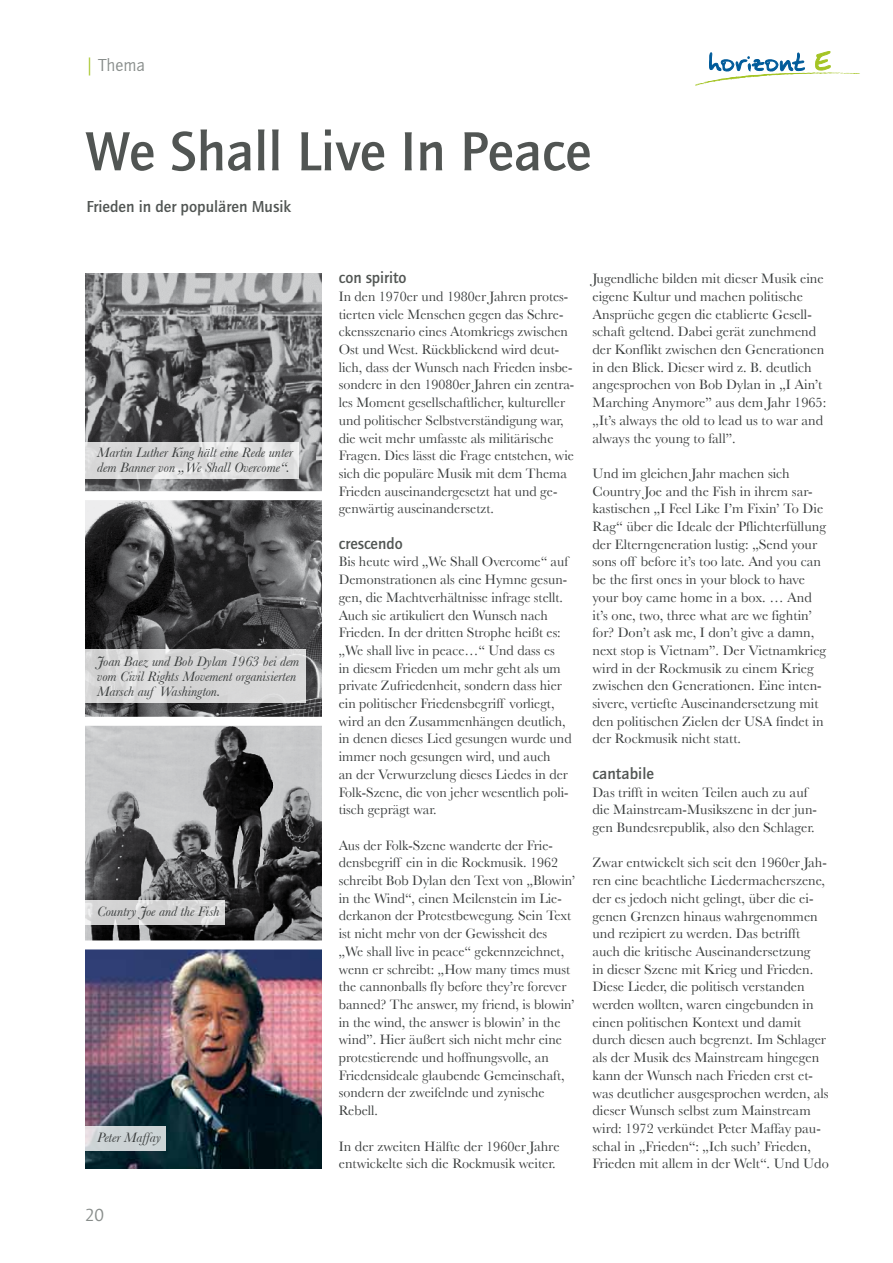
<style>
.page{position:relative;width:893px;height:1263px;background:#fff}
.page>*{position:absolute;margin:0;border:0;box-sizing:border-box;transform-origin:0 0}
.t1{font:500 57px "Quay Sans";color:#515553}
.t2{font:18px "Quay Sans";color:#888d8b}
.t3{font:500 16.5px "Quay Sans";color:#515553}
.t4{font:14.25px/17.7px "Baskerville";color:#383b3b}
.t5{font:italic 14.25px/15px "Baskerville";color:#383b3b}
.s1{color:#a4c424}
</style>
<div class="page">
<svg style="left:709px;top:52px;width:96px;height:13px"></svg>
<svg style="left:815px;top:51px;width:16px;height:14px"></svg>
<img style="left:695px;top:65px;width:165px;height:21px">
<img style="left:85px;top:274px;width:237px;height:217px">
<svg style="left:85px;top:500px;width:237px;height:217px"></svg>
<img style="left:85px;top:726px;width:237px;height:214px">
<img style="left:85px;top:949px;width:237px;height:219px">
<svg style="left:85px;top:442px;width:214px;height:37px;fill:#d9d9da"></svg>
<div style="left:84px;top:649px;width:222px;height:54px;background:#d6d6d6"></div>
<svg style="left:85px;top:901px;width:140px;height:24px;fill:#d2d2d2"></svg>
<svg style="left:85px;top:1126px;width:81px;height:25px;fill:#cdd4d6"></svg>
<p class="t2" style="left:85px;top:55px;width:61px"><span class="s1">|</span> Thema</p>
<h1 class="t1" style="left:85px;top:119px;width:508px">We Shall Live In Peace</h1>
<p class="t3" style="left:86px;top:198px;width:206px">Frieden in der populären Musik</p>
<p class="t5" style="left:97px;top:444px;width:197px">Martin Luther King hält eine Rede unter dem Banner von „We Shall Overcome“.</p>
<p class="t5" style="left:97px;top:653px;width:204px">Joan Baez und Bob Dylan 1963 bei dem vom Civil Rights Movement organisierten<br>Marsch auf Washington.</p>
<p class="t5" style="left:97px;top:904px;width:124px">Country Joe and the Fish</p>
<p class="t5" style="left:97px;top:1130px;width:65px">Peter Maffay</p>
<p class="t2" style="left:85px;top:1205px;width:21px">20</p>
<p class="t3" style="left:339px;top:268px;width:69px">con spirito</p>
<p class="t4" style="left:339px;top:287px;width:237px">In den 1970er und 1980er Jahren protes&shy;tierten viele Menschen gegen das Schre&shy;ckensszenario eines Atomkriegs zwischen Ost und West. Rückblickend wird deut&shy;lich, dass der Wunsch nach Frieden insbe&shy;sondere in den 19080er Jahren ein zentra&shy;les Moment gesellschaftlicher, kultureller und politischer Selbstverständigung war, die weit mehr umfasste als militärische Fragen. Dies lässt die Frage entstehen, wie sich die populäre Musik mit dem Thema Frieden auseinandergesetzt hat und ge&shy;genwärtig auseinandersetzt.</p>
<p class="t3" style="left:339px;top:534px;width:65px">crescendo</p>
<p class="t4" style="left:339px;top:553px;width:234px">Bis heute wird „We Shall Overcome“ auf Demonstrationen als eine Hymne gesun&shy;gen, die Machtverhältnisse infrage stellt.<br>Auch sie artikuliert den Wunsch nach Frieden. In der dritten Strophe heißt es: „We shall live in peace…“ Und dass es<br>in diesem Frieden um mehr geht als um private Zufriedenheit, sondern dass hier ein politischer Friedensbegriff vorliegt, wird an den Zusammenhängen deutlich, in denen dieses Lied gesungen wurde und immer noch gesungen wird, und auch<br>an der Verwurzelung dieses Liedes in der Folk-Szene, die von jeher wesentlich poli&shy;tisch geprägt war.</p>
<p class="t4" style="left:339px;top:836px;width:238px">Aus der Folk-Szene wanderte der Frie&shy;densbegriff ein in die Rockmusik. 1962 schreibt Bob Dylan den Text von „Blowin’ in the Wind“, einen Meilenstein im Lie&shy;derkanon der Protestbewegung. Sein Text ist nicht mehr von der Gewissheit des<br>„We shall live in peace“ gekennzeichnet, wenn er schreibt: „How many times must the cannonballs fly before they’re forever banned? The answer, my friend, is blowin’ in the wind, the answer is blowin’ in the wind”. Hier äußert sich nicht mehr eine protestierende und hoffnungsvolle, an Friedensideale glaubende Gemeinschaft, sondern der zweifelnde und zynische Rebell.</p>
<p class="t4" style="left:339px;top:1137px;width:222px">In der zweiten Hälfte der 1960er Jahre entwickelte sich die Rockmusik weiter.</p>
<p class="t4" style="left:592px;top:270px;width:235px">Jugendliche bilden mit dieser Musik eine eigene Kultur und machen politische Ansprüche gegen die etablierte Gesell&shy;schaft geltend. Dabei gerät zunehmend der Konflikt zwischen den Generationen in den Blick. Dieser wird z. B. deutlich angesprochen von Bob Dylan in „I Ain’t Marching Anymore” aus dem Jahr 1965: „It’s always the old to lead us to war and always the young to fall”.</p>
<p class="t4" style="left:592px;top:464px;width:235px">Und im gleichen Jahr machen sich Country Joe and the Fish in ihrem sar&shy;kastischen „I Feel Like I’m Fixin’ To Die Rag“ über die Ideale der Pflichterfüllung der Elterngeneration lustig: „Send your sons off before it’s too late. And you can be the first ones in your block to have your boy came home in a box. … And it’s one, two, three what are we fightin’ for? Don’t ask me, I don’t give a damn, next stop is Vietnam”. Der Vietnamkrieg wird in der Rockmusik zu einem Krieg zwischen den Generationen. Eine inten&shy;sivere, vertiefte Auseinandersetzung mit den politischen Zielen der USA findet in der Rockmusik nicht statt.</p>
<p class="t3" style="left:592px;top:764px;width:63px">cantabile</p>
<p class="t4" style="left:592px;top:783px;width:226px">Das trifft in weiten Teilen auch zu auf die Mainstream-Musikszene in der jun&shy;gen Bundesrepublik, also den Schlager.</p>
<p class="t4" style="left:592px;top:854px;width:238px">Zwar entwickelt sich seit den 1960er Jah&shy;ren eine beachtliche Liedermacherszene, der es jedoch nicht gelingt, über die ei&shy;genen Grenzen hinaus wahrgenommen und rezipiert zu werden. Das betrifft auch die kritische Auseinandersetzung<br>in dieser Szene mit Krieg und Frieden.<br>Diese Lieder, die politisch verstanden werden wollten, waren eingebunden in einen politischen Kontext und damit durch diesen auch begrenzt. Im Schlager als der Musik des Mainstream hingegen kann der Wunsch nach Frieden erst et&shy;was deutlicher ausgesprochen werden, als dieser Wunsch selbst zum Mainstream wird: 1972 verkündet Peter Maffay pau&shy;schal in „Frieden“: „Ich such’ Frieden, Frieden mit allem in der Welt“. Und Udo</p>
</div>
